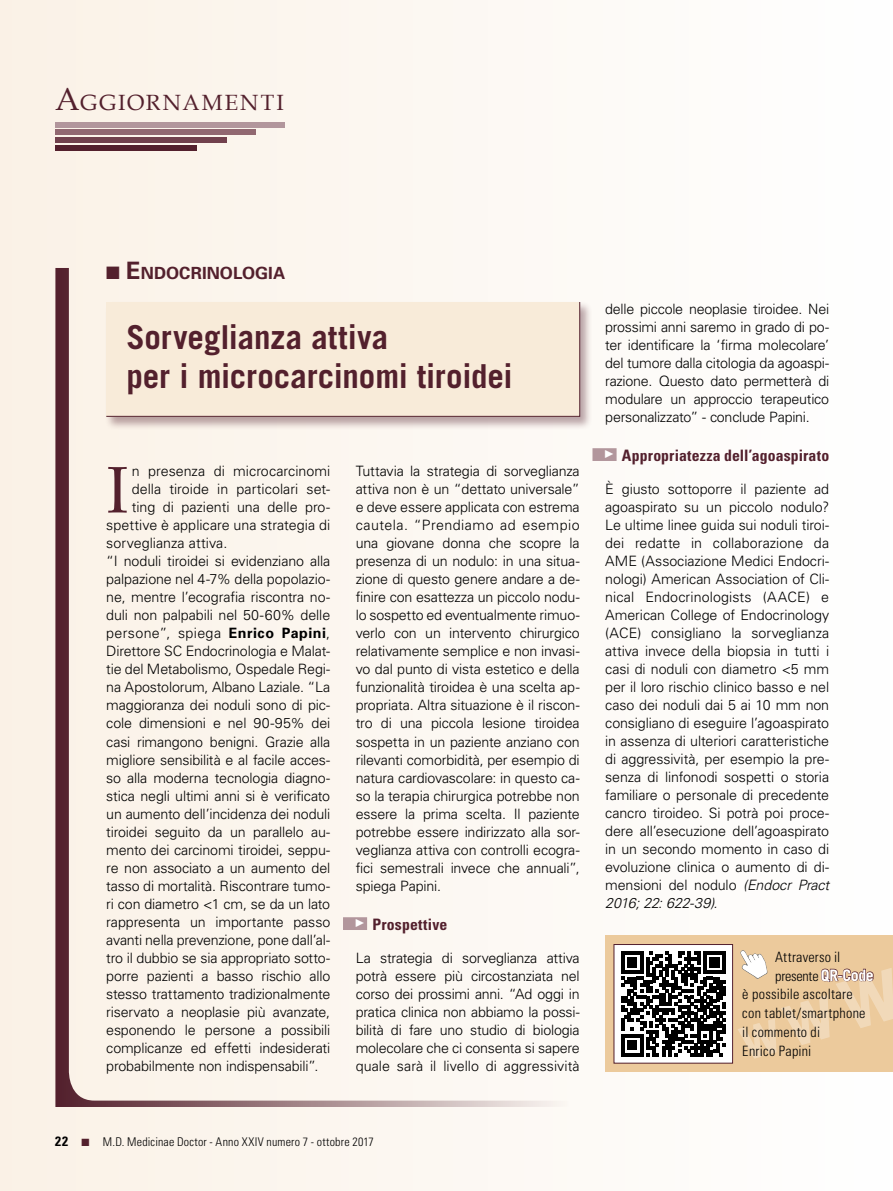
<style>
.page{position:relative;width:893px;height:1191px;background:#fff}
.page>*{position:absolute;margin:0;border:0;box-sizing:border-box;transform-origin:0 0}
.t1{font:65.85px "Book Antiqua";color:#53202d}
.t2{font:700 33px/39px "Trade Gothic";letter-spacing:-.005em;color:#53202d}
.t3{font:22.05px "Book Antiqua";letter-spacing:.09em;color:#53202d}
.t4{font:700 16.8px "Univers";letter-spacing:.005em;color:#53202d}
.t5{font:700 condensed 15.75px "Univers";letter-spacing:.01em;color:#53202d}
.t6{font:300 14.25px/18px "Univers";letter-spacing:-.01em;color:#000;text-align:justify}
.t7{font:300 condensed 14.25px "Univers";letter-spacing:.015em;color:#000}
.t8{font:300 14.25px "Univers";letter-spacing:.025em;color:#000}
.t9{font:300 condensed 14.25px "Univers";letter-spacing:-.015em;color:#000}
.t10{font:300 condensed 12px "Univers";letter-spacing:.015em;color:#000}
.s1{font-size:31.5px}
.s2{font-size:24px}
.s3{font-weight:700}
.s4{font-weight:700;font-size:13.5px}
.s5{color:#53202d}
.s6{font-style:italic}
.s7{font-family:"Trade Gothic";font-weight:700;font-stretch:normal;font-size:15.75px;color:#fff}
</style>
<div class="page">
<div style="left:0;top:0;width:893px;height:1191px;background:linear-gradient(to right,#faf1e6,#fefefe)"></div>
<div style="left:55px;top:268px;width:513px;height:839px;background:#fcf6ee"></div>
<div style="left:55px;top:145px;width:141px;height:6px;background:#53202d"></div>
<div style="left:55px;top:137px;width:172px;height:6px;background:#71414d"></div>
<div style="left:55px;top:129px;width:201px;height:6px;background:#916871"></div>
<div style="left:55px;top:122px;width:230px;height:6px;background:#b2969c"></div>
<div style="left:343px;top:917px;width:24px;height:13px;background:#b2969c"></div>
<div style="left:592px;top:448px;width:25px;height:13px;background:#b2969c"></div>
<div style="left:105px;top:301px;width:488px;height:129px;background:#53202d;opacity:.4"></div>
<div style="left:106px;top:301px;width:474px;height:116px;background:#f8ebd9"></div>
<div style="left:605px;top:935px;width:288px;height:136px;background:#ecca9c"></div>
<div style="left:614px;top:944px;width:119px;height:119px;background:#fff"></div>
<svg style="left:621px;top:951px;width:105px;height:105px"></svg>
<div style="left:614px;top:944px;width:119px;height:119px;border:1px solid #53202d"></div>
<svg style="left:740px;top:950px;width:134px;height:32px"></svg>
<h3 class="t3" style="left:55px;top:89px;width:230px"><span class="s1">A</span>GGIORNAMENTI</h3>
<p class="t4" style="left:106px;top:262px;width:180px">■ <span class="s2">E</span>NDOCRINOLOGIA</p>
<h2 class="t2" style="left:126px;top:317px;width:388px">Sorveglianza attiva<br>per i microcarcinomi tiroidei</h2>
<h1 class="t1" style="left:106px;top:449px;width:24px">I</h1>
<p class="t6" style="left:132px;top:462px;width:200px">n presenza di microcarcinomi</p>
<p class="t6" style="left:132px;top:480px;width:200px">della tiroide in particolari set-</p>
<p class="t6" style="left:132px;top:498px;width:200px">ting di pazienti una delle pro-</p>
<p class="t6" style="left:106px;top:516px;width:225px">spettive è applicare una strategia di</p>
<p class="t6" style="left:106px;top:534px;width:123px">sorveglianza attiva.</p>
<p class="t6" style="left:106px;top:552px;width:225px">“I noduli tiroidei si evidenziano alla</p>
<p class="t6" style="left:106px;top:570px;width:225px">palpazione nel 4-7% della popolazio-</p>
<p class="t6" style="left:106px;top:588px;width:225px">ne, mentre l’ecografia riscontra no-</p>
<p class="t6" style="left:106px;top:606px;width:225px">duli non palpabili nel 50-60% delle</p>
<p class="t8" style="left:106px;top:625px;width:225px">persone”, spiega <span class="s3">Enrico Papini</span>,</p>
<p class="t6" style="left:106px;top:642px;width:225px">Direttore SC Endocrinologia e Malat-</p>
<p class="t6" style="left:106px;top:660px;width:225px">tie del Metabolismo, Ospedale Regi-</p>
<p class="t6" style="left:106px;top:678px;width:225px">na Apostolorum, Albano Laziale. “La</p>
<p class="t6" style="left:106px;top:696px;width:225px">maggioranza dei noduli sono di pic-</p>
<p class="t6" style="left:106px;top:714px;width:225px">cole dimensioni e nel 90-95% dei</p>
<p class="t6" style="left:106px;top:732px;width:225px">casi rimangono benigni. Grazie alla</p>
<p class="t6" style="left:106px;top:750px;width:225px">migliore sensibilità e al facile acces-</p>
<p class="t6" style="left:106px;top:768px;width:225px">so alla moderna tecnologia diagno-</p>
<p class="t6" style="left:106px;top:786px;width:225px">stica negli ultimi anni si è verificato</p>
<p class="t6" style="left:106px;top:804px;width:225px">un aumento dell’incidenza dei noduli</p>
<p class="t6" style="left:106px;top:822px;width:225px">tiroidei seguito da un parallelo au-</p>
<p class="t6" style="left:106px;top:840px;width:225px">mento dei carcinomi tiroidei, seppu-</p>
<p class="t6" style="left:106px;top:858px;width:225px">re non associato a un aumento del</p>
<p class="t6" style="left:106px;top:876px;width:225px">tasso di mortalità. Riscontrare tumo-</p>
<p class="t6" style="left:106px;top:894px;width:225px">ri con diametro &lt;1 cm, se da un lato</p>
<p class="t6" style="left:106px;top:912px;width:225px">rappresenta un importante passo</p>
<p class="t6" style="left:106px;top:930px;width:225px">avanti nella prevenzione, pone dall’al-</p>
<p class="t6" style="left:106px;top:948px;width:225px">tro il dubbio se sia appropriato sotto-</p>
<p class="t6" style="left:106px;top:966px;width:225px">porre pazienti a basso rischio allo</p>
<p class="t6" style="left:106px;top:984px;width:225px">stesso trattamento tradizionalmente</p>
<p class="t6" style="left:106px;top:1002px;width:225px">riservato a neoplasie più avanzate,</p>
<p class="t6" style="left:106px;top:1020px;width:225px">esponendo le persone a possibili</p>
<p class="t6" style="left:106px;top:1038px;width:225px">complicanze ed effetti indesiderati</p>
<p class="t6" style="left:106px;top:1056px;width:214px">probabilmente non indispensabili”.</p>
<p class="t6" style="left:356px;top:462px;width:225px">Tuttavia la strategia di sorveglianza attiva non è un “dettato universale” e deve essere applicata con estrema cautela. “Prendiamo ad esempio una giovane donna che scopre la presenza di un nodulo: in una situa&shy;zione di questo genere andare a de&shy;finire con esattezza un piccolo nodu&shy;lo sospetto ed eventualmente rimuo&shy;verlo con un intervento chirurgico relativamente semplice e non invasi&shy;vo dal punto di vista estetico e della funzionalità tiroidea è una scelta ap&shy;propriata. Altra situazione è il riscon&shy;tro di una piccola lesione tiroidea sospetta in un paziente anziano con rilevanti comorbidità, per esempio di natura cardiovascolare: in questo ca&shy;so la terapia chirurgica potrebbe non essere la prima scelta. Il paziente potrebbe essere indirizzato alla sor&shy;veglianza attiva con controlli ecogra&shy;fici semestrali invece che annuali”, spiega Papini.</p>
<p class="t5" style="left:356px;top:914px;width:93px"><sup>¼</sup> Prospettive</p>
<p class="t6" style="left:356px;top:948px;width:225px">La strategia di sorveglianza attiva potrà essere più circostanziata nel corso dei prossimi anni. “Ad oggi in pratica clinica non abbiamo la possi&shy;bilità di fare uno studio di biologia molecolare che ci consenta si sapere quale sarà il livello di aggressività</p>
<p class="t10" style="left:55px;top:1135px;width:320px"><span class="s4">22</span> <span class="s5">■</span> M.D. Medicinae Doctor - Anno XXIV numero 7 - ottobre 2017</p>
<p class="t6" style="left:605px;top:299px;width:225px">delle piccole neoplasie tiroidee. Nei prossimi anni saremo in grado di po&shy;ter identificare la ‘firma molecolare’ del tumore dalla citologia da agoaspi&shy;razione. Questo dato permetterà di modulare un approccio terapeutico personalizzato” - conclude Papini.</p>
<p class="t5" style="left:605px;top:445px;width:225px"><sup>¼</sup> Appropriatezza dell’agoaspirato</p>
<p class="t6" style="left:605px;top:479px;width:225px">È giusto sottoporre il paziente ad agoaspirato su un piccolo nodulo?<br>Le ultime linee guida sui noduli tiroi&shy;dei redatte in collaborazione da AME (Associazione Medici Endocri&shy;nologi) American Association of Cli&shy;nical Endocrinologists (AACE) e American College of Endocrinology (ACE) consigliano la sorveglianza attiva invece della biopsia in tutti i casi di noduli con diametro &lt;5 mm per il loro rischio clinico basso e nel caso dei noduli dai 5 ai 10 mm non consigliano di eseguire l’agoaspirato in assenza di ulteriori caratteristiche di aggressività, per esempio la pre&shy;senza di linfonodi sospetti o storia familiare o personale di precedente cancro tiroideo. Si potrà poi proce&shy;dere all’esecuzione dell’agoaspirato in un secondo momento in caso di evoluzione clinica o aumento di di&shy;mensioni del nodulo <span class="s6">(Endocr Pract 2016; 22: 622-39).</span></p>
<p class="t7" style="left:775px;top:948px;width:67px">Attraverso il</p>
<p class="t9" style="left:775px;top:967px;width:100px">presente <span class="s7">QR-Code</span></p>
<p class="t7" style="left:742px;top:985px;width:112px">è possibile ascoltare</p>
<p class="t7" style="left:742px;top:1004px;width:125px">con tablet/smartphone</p>
<p class="t7" style="left:742px;top:1023px;width:79px">il commento di</p>
<p class="t7" style="left:742px;top:1042px;width:71px">Enrico Papini</p>
</div>
